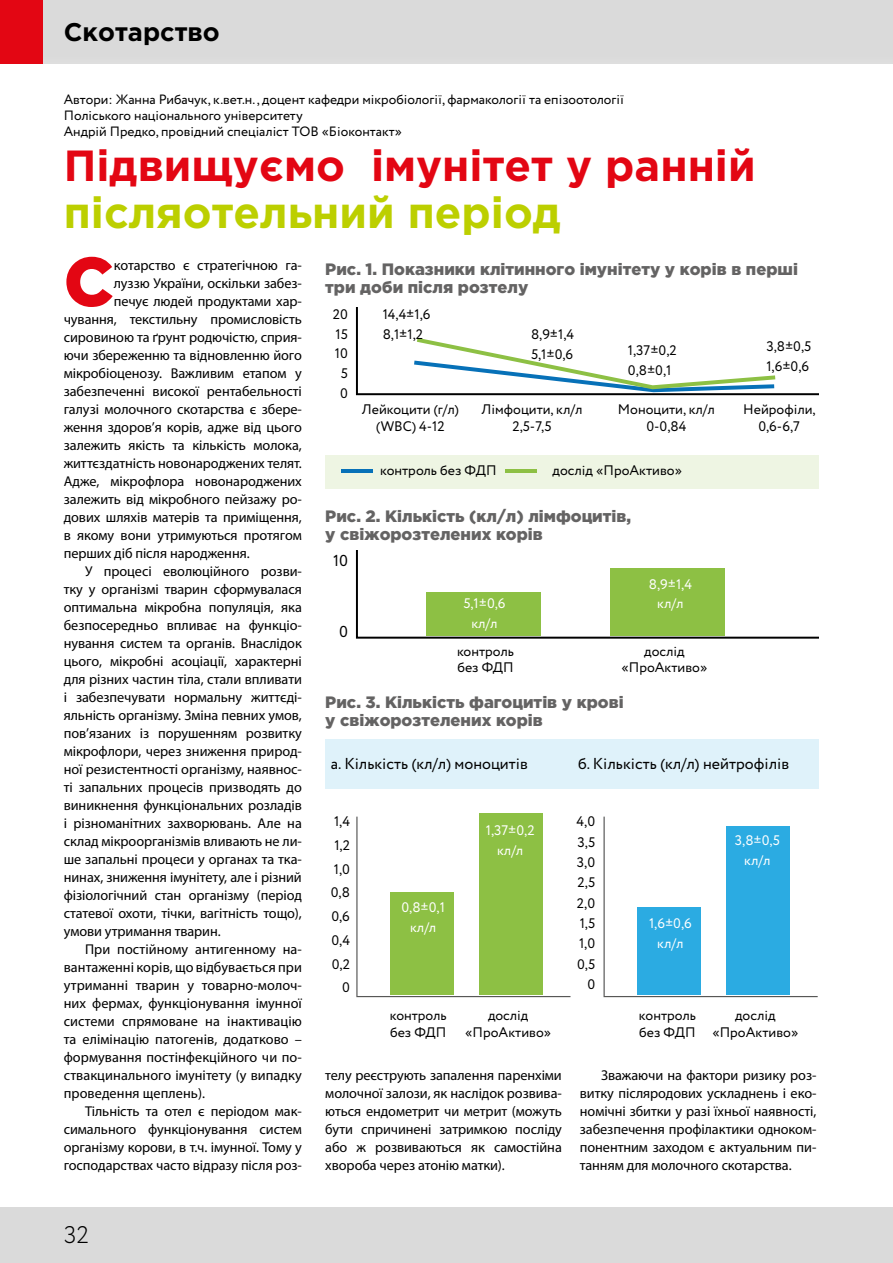
<style>
.page{position:relative;width:893px;height:1263px;background:#fff}
.page>*{position:absolute;margin:0;border:0;box-sizing:border-box;transform-origin:0 0}
.t1{font:900 69px "Gotham Pro";color:#e30613}
.t2{font:700 43.5px "Gotham Pro";color:#e30613}
.t3{font:700 43.5px "Gotham Pro";color:#bccf00}
.t4{font:700 25.5px "Gotham Pro";color:#000}
.t5{font:300 24px "Circe";color:#000}
.t6{font:900 16.5px/18px "Gotham Pro";color:#646363}
.t7{font:15.75px "Circe";color:#000}
.t8{font:14.25px/18px "Myriad Pro";letter-spacing:-.005em;color:#000;text-align:justify}
.t9{font:13.8px/16.6px "Circe";color:#000;text-align:center}
.t10{font:13.8px/19.8px "Circe";letter-spacing:-.005em;color:#fff;text-align:center}
.t11{font:13.5px/16.2px "Circe";color:#000}
</style>
<div class="page">
<div style="left:0;top:1208px;width:893px;height:55px;background:#dadada"></div>
<div style="left:0;top:0;width:893px;height:64px;background:#dadada"></div>
<div style="left:0;top:0;width:43px;height:64px;background:#e30613"></div>
<div style="left:325px;top:455px;width:494px;height:34px;background:#eef5e3"></div>
<svg style="left:356px;top:307px;width:463px;height:88px"></svg>
<hr style="left:341px;top:469px;width:32px;height:4px;background:#0771b8">
<hr style="left:505px;top:469px;width:32px;height:4px;background:#8dc044">
<svg style="left:356px;top:551px;width:463px;height:88px"></svg>
<div style="left:426px;top:592px;width:115px;height:44px;background:#8dc044"></div>
<div style="left:610px;top:568px;width:115px;height:68px;background:#8dc044"></div>
<svg style="left:356px;top:815px;width:215px;height:183px"></svg>
<div style="left:391px;top:892px;width:63px;height:102px;background:#8dc044"></div>
<div style="left:325px;top:739px;width:494px;height:50px;background:#dff2fa"></div>
<div style="left:480px;top:813px;width:63px;height:181px;background:#8dc044"></div>
<svg style="left:603px;top:816px;width:215px;height:182px"></svg>
<div style="left:638px;top:907px;width:63px;height:87px;background:#2babe2"></div>
<div style="left:727px;top:826px;width:63px;height:168px;background:#2babe2"></div>
<h3 class="t4" style="left:64px;top:17px;width:158px">Скотарство</h3>
<p class="t11" style="left:64px;top:92px;width:562px">Автори: Жанна Рибачук, к.вет.н., доцент кафедри мікробіології, фармакології та епізоотології<br>Поліського національного університету<br>Андрій Предко, провідний спеціаліст ТОВ «Біоконтакт»</p>
<h2 class="t2" style="left:64px;top:141px;width:693px">Підвищуємо імунітет у ранній</h2>
<h2 class="t3" style="left:64px;top:187px;width:499px">післяотельний період</h2>
<h1 class="t1" style="left:64px;top:242px;width:52px">С</h1>
<p class="t8" style="left:114px;top:256px;width:190px">котарство є стратегічною га-</p>
<p class="t6" style="left:325px;top:259px;width:474px">Рис. 1. Показники клітинного імунітету у корів в перші три доби після розтелу</p>
<p class="t9" style="left:333px;top:305px;width:17px;line-height:19.8px">20<br>15<br>10<br>5<br>0</p>
<p class="t9" style="left:362px;top:402px;width:99px">Лейкоцити (г/л) (WBC) 4-12</p>
<p class="t9" style="left:481px;top:402px;width:102px">Лімфоцити, кл/л<br>2,5-7,5</p>
<p class="t9" style="left:618px;top:402px;width:98px">Моноцити, кл/л<br>0-0,84</p>
<p class="t9" style="left:743px;top:402px;width:74px">Нейрофіли,<br>0,6-6,7</p>
<p class="t9" style="left:380px;top:462px;width:118px">контроль без ФДП</p>
<p class="t9" style="left:553px;top:462px;width:131px">дослід «ПроАктиво»</p>
<p class="t8" style="left:114px;top:274px;width:190px">луззю України, оскільки забез-</p>
<p class="t8" style="left:114px;top:292px;width:190px">печує людей продуктами хар-</p>
<p class="t8" style="left:64px;top:310px;width:240px">чування, текстильну промисловість</p>
<p class="t8" style="left:64px;top:328px;width:240px">сировиною та ґрунт родючістю, сприя-</p>
<p class="t8" style="left:64px;top:346px;width:240px">ючи збереженню та відновленню його</p>
<p class="t8" style="left:64px;top:364px;width:240px">мікробіоценозу. Важливим етапом у</p>
<p class="t8" style="left:64px;top:382px;width:240px">забезпеченні високої рентабельності</p>
<p class="t8" style="left:64px;top:400px;width:240px">галузі молочного скотарства є збере-</p>
<p class="t8" style="left:64px;top:418px;width:240px">ження здоров’я корів, адже від цього</p>
<p class="t8" style="left:64px;top:436px;width:240px">залежить якість та кількість молока,</p>
<p class="t8" style="left:64px;top:454px;width:240px">життєздатність новонароджених телят.</p>
<p class="t8" style="left:64px;top:472px;width:240px">Адже, мікрофлора новонароджених</p>
<p class="t8" style="left:64px;top:490px;width:240px">залежить від мікробного пейзажу ро-</p>
<p class="t8" style="left:64px;top:508px;width:240px">дових шляхів матерів та приміщення,</p>
<p class="t8" style="left:64px;top:526px;width:240px">в якому вони утримуються протягом</p>
<p class="t8" style="left:64px;top:544px;width:187px">перших діб після народження.</p>
<p class="t8" style="left:85px;top:562px;width:218px">У процесі еволюційного розви-</p>
<p class="t8" style="left:64px;top:580px;width:240px">тку у організмі тварин сформувалася</p>
<p class="t8" style="left:64px;top:598px;width:240px">оптимальна мікробна популяція, яка</p>
<p class="t8" style="left:64px;top:616px;width:240px">безпосередньо впливає на функціо-</p>
<p class="t8" style="left:64px;top:634px;width:240px">нування систем та органів. Внаслідок</p>
<p class="t8" style="left:64px;top:652px;width:240px">цього, мікробні асоціації, характерні</p>
<p class="t8" style="left:64px;top:670px;width:240px">для різних частин тіла, стали впливати</p>
<p class="t8" style="left:64px;top:688px;width:240px">і забезпечувати нормальну життєді-</p>
<p class="t8" style="left:64px;top:706px;width:240px">яльність організму. Зміна певних умов,</p>
<p class="t8" style="left:64px;top:724px;width:240px">пов’язаних із порушенням розвитку</p>
<p class="t8" style="left:64px;top:742px;width:240px">мікрофлори, через зниження природ-</p>
<p class="t8" style="left:64px;top:760px;width:240px">ної резистентності організму, наявнос-</p>
<p class="t8" style="left:64px;top:778px;width:240px">ті запальних процесів призводять до</p>
<p class="t8" style="left:64px;top:796px;width:240px">виникнення функціональних розладів</p>
<p class="t8" style="left:64px;top:814px;width:240px">і різноманітних захворювань. Але на</p>
<p class="t8" style="left:64px;top:832px;width:240px">склад мікроорганізмів вливають не ли-</p>
<p class="t8" style="left:64px;top:850px;width:240px">ше запальні процеси у органах та тка-</p>
<p class="t8" style="left:64px;top:868px;width:240px">нинах, зниження імунітету, але і різний</p>
<p class="t8" style="left:64px;top:886px;width:240px">фізіологічний стан організму (період</p>
<p class="t8" style="left:64px;top:904px;width:240px">статевої охоти, тічки, вагітність тощо),</p>
<p class="t8" style="left:64px;top:922px;width:158px">умови утримання тварин.</p>
<p class="t8" style="left:85px;top:940px;width:218px">При постійному антигенному на-</p>
<p class="t8" style="left:64px;top:958px;width:240px">вантаженні корів, що відбувається при</p>
<p class="t8" style="left:64px;top:976px;width:240px">утриманні тварин у товарно-молоч-</p>
<p class="t8" style="left:64px;top:994px;width:240px">них фермах, функціонування імунної</p>
<p class="t8" style="left:64px;top:1012px;width:240px">системи спрямоване на інактивацію</p>
<p class="t8" style="left:64px;top:1030px;width:240px">та елімінацію патогенів, додатково –</p>
<p class="t8" style="left:64px;top:1048px;width:240px">формування постінфекційного чи по-</p>
<p class="t8" style="left:64px;top:1066px;width:240px">ствакцинального імунітету (у випадку</p>
<p class="t8" style="left:64px;top:1084px;width:143px">проведення щеплень).</p>
<p class="t8" style="left:85px;top:1102px;width:218px">Тільність та отел є періодом мак-</p>
<p class="t8" style="left:64px;top:1120px;width:240px">симального функціонування систем</p>
<p class="t8" style="left:64px;top:1138px;width:240px">організму корови, в т.ч. імунної. Тому у</p>
<p class="t8" style="left:64px;top:1156px;width:240px">господарствах часто відразу після роз-</p>
<p class="t9" style="left:383px;top:305px;width:49px;line-height:19.8px;text-align:left">14,4±1,6<br>8,1±1,2</p>
<p class="t9" style="left:531px;top:325px;width:45px;line-height:19.8px;text-align:left">8,9±1,4<br>5,1±0,6</p>
<p class="t9" style="left:628px;top:341px;width:50px;line-height:19.8px;text-align:left">1,37±0,2<br>0,8±0,1</p>
<p class="t9" style="left:766px;top:337px;width:46px;line-height:19.8px;text-align:left">3,8±0,5<br>1,6±0,6</p>
<p class="t6" style="left:325px;top:506px;width:307px">Рис. 2. Кількість (кл/л) лімфоцитів, у свіжорозтелених корів</p>
<p class="t7" style="left:333px;top:550px;width:16px">10</p>
<p class="t10" style="left:649px;top:574px;width:45px">8,9±1,4</p>
<p class="t10" style="left:463px;top:594px;width:44px">5,1±0,6</p>
<p class="t10" style="left:657px;top:594px;width:28px">кл/л</p>
<p class="t10" style="left:471px;top:614px;width:28px">кл/л</p>
<p class="t7" style="left:339px;top:621px;width:10px">0</p>
<p class="t9" style="left:457px;top:643px;width:58px;text-align:left">контроль без ФДП</p>
<p class="t9" style="left:621px;top:643px;width:87px">дослід «ПроАктиво»</p>
<p class="t6" style="left:325px;top:693px;width:300px">Рис. 3. Кількість фагоцитів у крові у свіжорозтелених корів</p>
<p class="t7" style="left:331px;top:754px;width:199px">а. Кількість (кл/л) моноцитів</p>
<p class="t7" style="left:578px;top:754px;width:213px">б. Кількість (кл/л) нейтрофілів</p>
<p class="t10" style="left:486px;top:821px;width:50px">1,37±0,2 кл/л</p>
<p class="t9" style="left:577px;top:812px;width:20px;line-height:20.4px;text-align:right">4,0<br>3,5<br>3,0<br>2,5<br>2,0<br>1,5<br>1,0<br>0,5<br>0</p>
<p class="t9" style="left:331px;top:810px;width:21px;line-height:23.7px;text-align:right">1,4<br>1,2<br>1,0<br>0,8<br>0,6<br>0,4<br>0,2<br>0</p>
<p class="t10" style="left:735px;top:831px;width:46px">3,8±0,5 кл/л</p>
<p class="t10" style="left:401px;top:898px;width:45px">0,8±0,1 кл/л</p>
<p class="t10" style="left:649px;top:914px;width:44px">1,6±0,6 кл/л</p>
<p class="t9" style="left:639px;top:1007px;width:58px;text-align:left">контроль без ФДП</p>
<p class="t9" style="left:712px;top:1007px;width:87px">дослід «ПроАктиво»</p>
<p class="t9" style="left:390px;top:1007px;width:58px;text-align:left">контроль без ФДП</p>
<p class="t9" style="left:465px;top:1007px;width:87px">дослід «ПроАктиво»</p>
<p class="t8" style="left:325px;top:1066px;width:238px">телу реєструють запалення паренхіми молочної залози, як наслідок розвива&shy;ються ендометрит чи метрит (можуть бути спричинені затримкою посліду або ж розвиваються як самостійна хвороба через атонію матки).</p>
<p class="t8" style="left:580px;top:1066px;width:238px;text-indent:21px">Зважаючи на фактори ризику роз&shy;витку післяродових ускладнень і еко&shy;номічні збитки у разі їхньої наявності, забезпечення профілактики одноком&shy;понентним заходом є актуальним пи&shy;танням для молочного скотарства.</p>
<h3 class="t5" style="left:64px;top:1218px;width:27px">32</h3>
</div>
